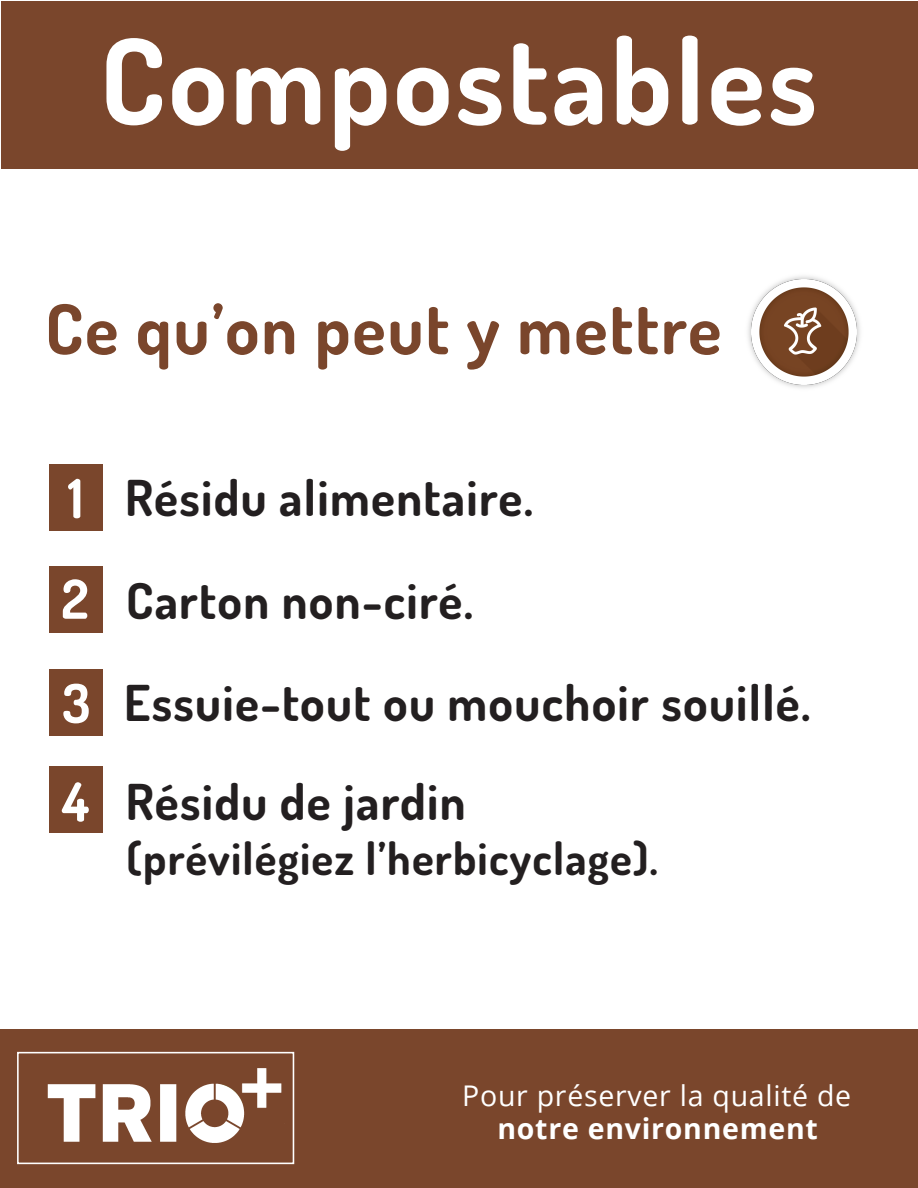
<style>
.page{position:relative;width:918px;height:1188px;background:#fff}
.page>*{position:absolute;margin:0;border:0;box-sizing:border-box;transform-origin:0 0}
.t1{font:700 118.5px "Dosis";letter-spacing:.025em;color:#fff}
.t2{font:700 69px "Dosis";letter-spacing:.025em;color:#7a462c}
.t3{font:700 54px/100.4px "Dosis";color:#fff}
.t4{font:700 49.5px/102.9px "Dosis";letter-spacing:.025em;color:#231f20}
.t5{font:700 45px "Dosis";letter-spacing:.025em;color:#231f20}
.t6{font:28.5px "Open Sans";letter-spacing:.025em;color:#fff}
.t7{font:700 28.5px "Open Sans";letter-spacing:.025em;color:#fff}
.s1{font-size:54px;color:#fff}
</style>
<div class="page">
<div style="left:0;top:1029px;width:918px;height:159px;background:#7a462c"></div>
<div style="left:49px;top:465px;width:54px;height:66px;background:#7a462c"></div>
<div style="left:49px;top:566px;width:54px;height:66px;background:#7a462c"></div>
<div style="left:49px;top:767px;width:54px;height:66px;background:#7a462c"></div>
<img style="left:748px;top:276px;width:112px;height:112px">
<div style="left:1px;top:1px;width:917px;height:167px;background:#7a462c"></div>
<img style="left:47px;top:1068px;width:235px;height:75px">
<div style="left:17px;top:1052px;width:277px;height:112px;border:2px solid #fff"></div>
<div style="left:49px;top:670px;width:54px;height:66px;background:#7a462c"></div>
<h1 class="t1" style="left:100px;top:5px;width:718px">Compostables</h1>
<h2 class="t2" style="left:45px;top:285px;width:678px">Ce qu’on peut y mettre</h2>
<p class="t3" style="left:61px;top:447px;width:29px">1<br>2</p>
<p class="t4" style="left:125px;top:445px;width:410px">Résidu alimentaire.<br>Carton non-ciré.</p>
<p class="t4" style="left:62px;top:650px;width:750px"><span class="s1">3</span> Essuie-tout ou mouchoir souillé.</p>
<p class="t3" style="left:62px;top:751px;width:29px">4</p>
<p class="t4" style="left:126px;top:749px;width:341px">Résidu de jardin</p>
<p class="t5" style="left:127px;top:829px;width:533px">(prévilégiez l’herbicyclage).</p>
<p class="t6" style="left:462px;top:1077px;width:391px">Pour préserver la qualité de</p>
<p class="t7" style="left:497px;top:1108px;width:322px">notre environnement</p>
</div>
